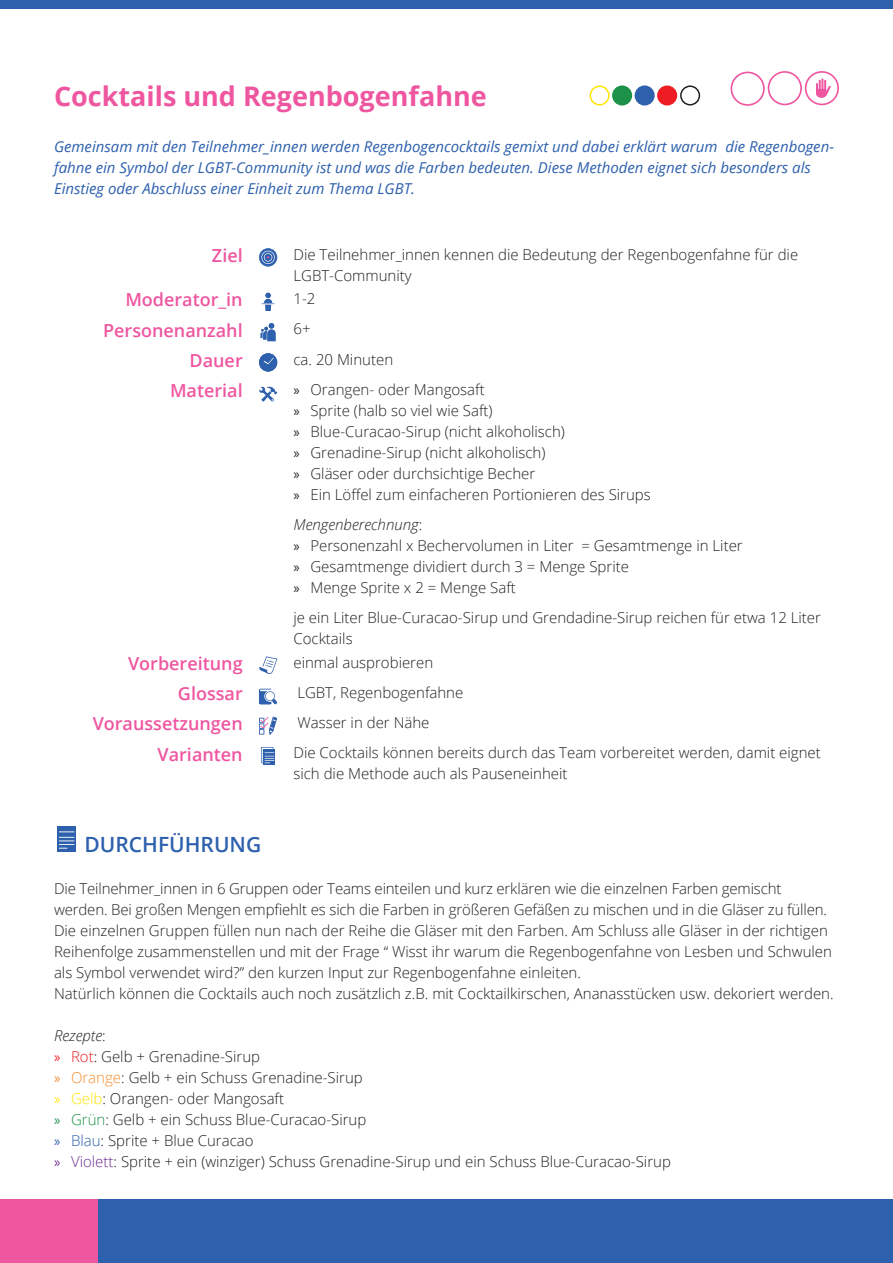
<style>
.page{position:relative;width:893px;height:1263px;background:#fff}
.page>*{position:absolute;margin:0;border:0;box-sizing:border-box;transform-origin:0 0}
.t1{font:700 27px "Open Sans";color:#ef56a0}
.t2{font:600 21px "Open Sans";color:#2d60ad}
.t3{font:600 18px "Open Sans";color:#ef56a0}
.t4{font:300 15px/21px "Open Sans";color:#231f20}
.t5{font:italic 15px/21px "Open Sans";color:#2d60ad}
.s1{font-family:"Myriad Pro";font-weight:400}
.s2{font-style:italic}
.s3{font-family:"Myriad Pro";font-weight:400;color:#ee1d23}
.s4{color:#ee1d23}
.s5{font-family:"Myriad Pro";font-weight:400;color:#f68b2b}
.s6{color:#f68b2b}
.s7{font-family:"Myriad Pro";font-weight:400;color:#ffe501}
.s8{color:#ffe501}
.s9{font-family:"Myriad Pro";font-weight:400;color:#1c9248}
.s10{color:#1c9248}
.s11{font-family:"Myriad Pro";font-weight:400;color:#2d60ad}
.s12{color:#2d60ad}
.s13{font-family:"Myriad Pro";font-weight:400;color:#6e2c91}
.s14{color:#6e2c91}
</style>
<div class="page">
<div style="left:0;top:1199px;width:893px;height:64px;background:#2d60ad"></div>
<div style="left:0;top:0;width:893px;height:9px;background:#2d60ad"></div>
<div style="left:0;top:1199px;width:98px;height:64px;background:#ef56a0"></div>
<svg style="left:259px;top:248px;width:18px;height:18px"></svg>
<svg style="left:262px;top:293px;width:13px;height:18px"></svg>
<svg style="left:260px;top:323px;width:16px;height:18px"></svg>
<svg style="left:259px;top:353px;width:18px;height:19px"></svg>
<svg style="left:259px;top:386px;width:18px;height:16px"></svg>
<svg style="left:259px;top:656px;width:18px;height:18px"></svg>
<svg style="left:259px;top:689px;width:18px;height:15px"></svg>
<svg style="left:259px;top:717px;width:18px;height:18px"></svg>
<svg style="left:263px;top:750px;width:12px;height:15px"></svg>
<svg style="left:261px;top:747px;width:13px;height:16px"></svg>
<div style="left:57px;top:827px;width:19px;height:25px;background:#2d60ad"></div>
<svg style="left:59px;top:831px;width:15px;height:18px"></svg>
<div style="left:658px;top:86px;width:18px;height:19px;background:#ee1d23;border-radius:50%"></div>
<div style="left:657px;top:85px;width:20px;height:21px;border:2px solid #ee1d23;border-radius:50%"></div>
<div style="left:635px;top:86px;width:19px;height:19px;background:#2d60ad;border-radius:50%"></div>
<div style="left:635px;top:85px;width:20px;height:21px;border:2px solid #2d60ad;border-radius:50%"></div>
<div style="left:613px;top:86px;width:18px;height:19px;background:#1c9248;border-radius:50%"></div>
<div style="left:612px;top:85px;width:20px;height:21px;border:2px solid #1c9248;border-radius:50%"></div>
<div style="left:590px;top:85px;width:20px;height:21px;border:2px solid #ffe501;border-radius:50%"></div>
<div style="left:680px;top:85px;width:20px;height:21px;border:2px solid #231f20;border-radius:50%"></div>
<svg style="left:730px;top:71px;width:109px;height:35px"></svg>
<h1 class="t1" style="left:54px;top:77px;width:434px">Cocktails und Regenbogenfahne</h1>
<p class="t5" style="left:54px;top:136px;width:781px">Gemeinsam mit den Teilnehmer_innen werden Regenbogencocktails gemixt und dabei erklärt warum die Regenbogen&shy;fahne ein Symbol der LGBT-Community ist und was die Farben bedeuten. Diese Methoden eignet sich besonders als<br>Einstieg oder Abschluss einer Einheit zum Thema LGBT.</p>
<p class="t3" style="left:212px;top:243px;width:32px">Ziel</p>
<p class="t4" style="left:293px;top:243px;width:506px">Die Teilnehmer_innen kennen die Bedeutung der Regenbogenfahne für die<br>LGBT-Community</p>
<p class="t3" style="left:125px;top:288px;width:119px">Moderator_in</p>
<p class="t4" style="left:293px;top:288px;width:23px">1-2</p>
<p class="t3" style="left:103px;top:318px;width:141px">Personenanzahl</p>
<p class="t4" style="left:293px;top:318px;width:19px">6+</p>
<p class="t3" style="left:190px;top:348px;width:55px">Dauer</p>
<p class="t4" style="left:293px;top:348px;width:101px">ca. 20 Minuten</p>
<p class="t3" style="left:170px;top:378px;width:74px">Material</p>
<p class="t4" style="left:293px;top:379px;width:359px"><span class="s1">»</span> Orangen- oder Mangosaft<br><span class="s1">»</span> Sprite (halb so viel wie Saft)<br><span class="s1">»</span> Blue-Curacao-Sirup (nicht alkoholisch)<br><span class="s1">»</span> Grenadine-Sirup (nicht alkoholisch)<br><span class="s1">»</span> Gläser oder durchsichtige Becher<br><span class="s1">»</span> Ein Löffel zum einfacheren Portionieren des Sirups</p>
<p class="t4" style="left:293px;top:514px;width:451px"><span class="s2">Mengenberechnung</span>:<br><span class="s1">»</span> Personenzahl x Bechervolumen in Liter = Gesamtmenge in Liter <span class="s1">»</span> Gesamtmenge dividiert durch 3 = Menge Sprite<br><span class="s1">»</span> Menge Sprite x 2 = Menge Saft</p>
<p class="t4" style="left:293px;top:607px;width:529px">je ein Liter Blue-Curacao-Sirup und Grendadine-Sirup reichen für etwa 12 Liter<br>Cocktails</p>
<p class="t3" style="left:128px;top:651px;width:116px">Vorbereitung</p>
<p class="t4" style="left:293px;top:651px;width:141px">einmal ausprobieren</p>
<p class="t3" style="left:178px;top:681px;width:66px">Glossar</p>
<p class="t4" style="left:297px;top:681px;width:168px">LGBT, Regenbogenfahne</p>
<p class="t3" style="left:93px;top:711px;width:152px">Voraussetzungen</p>
<p class="t4" style="left:297px;top:712px;width:134px">Wasser in der Nähe</p>
<p class="t3" style="left:158px;top:742px;width:87px">Varianten</p>
<p class="t4" style="left:293px;top:742px;width:529px">Die Cocktails können bereits durch das Team vorbereitet werden, damit eignet sich die Methode auch als Pauseneinheit</p>
<h2 class="t2" style="left:85px;top:830px;width:178px">DURCHFÜHRUNG</h2>
<p class="t4" style="left:54px;top:878px;width:781px">Die Teilnehmer_innen in 6 Gruppen oder Teams einteilen und kurz erklären wie die einzelnen Farben gemischt werden. Bei großen Mengen empfiehlt es sich die Farben in größeren Gefäßen zu mischen und in die Gläser zu füllen.<br>Die einzelnen Gruppen füllen nun nach der Reihe die Gläser mit den Farben. Am Schluss alle Gläser in der richtigen Reihenfolge zusammenstellen und mit der Frage “ Wisst ihr warum die Regenbogenfahne von Lesben und Schwulen als Symbol verwendet wird?” den kurzen Input zur Regenbogenfahne einleiten.<br>Natürlich können die Cocktails auch noch zusätzlich z.B. mit Cocktailkirschen, Ananasstücken usw. dekoriert werden.</p>
<p class="t4" style="left:54px;top:1025px;width:618px"><span class="s2">Rezepte</span>:<br><span class="s3">»</span> <span class="s4">Rot</span>: Gelb + Grenadine-Sirup<br><span class="s5">»</span> <span class="s6">Orange</span>: Gelb + ein Schuss Grenadine-Sirup<br><span class="s7">»</span> <span class="s8">Gelb</span>: Orangen- oder Mangosaft<br><span class="s9">»</span> <span class="s10">Grün</span>: Gelb + ein Schuss Blue-Curacao-Sirup<br><span class="s11">»</span> <span class="s12">Blau</span>: Sprite + Blue Curacao<br><span class="s13">»</span> <span class="s14">Violett</span>: Sprite + ein (winziger) Schuss Grenadine-Sirup und ein Schuss Blue-Curacao-Sirup</p>
</div>
